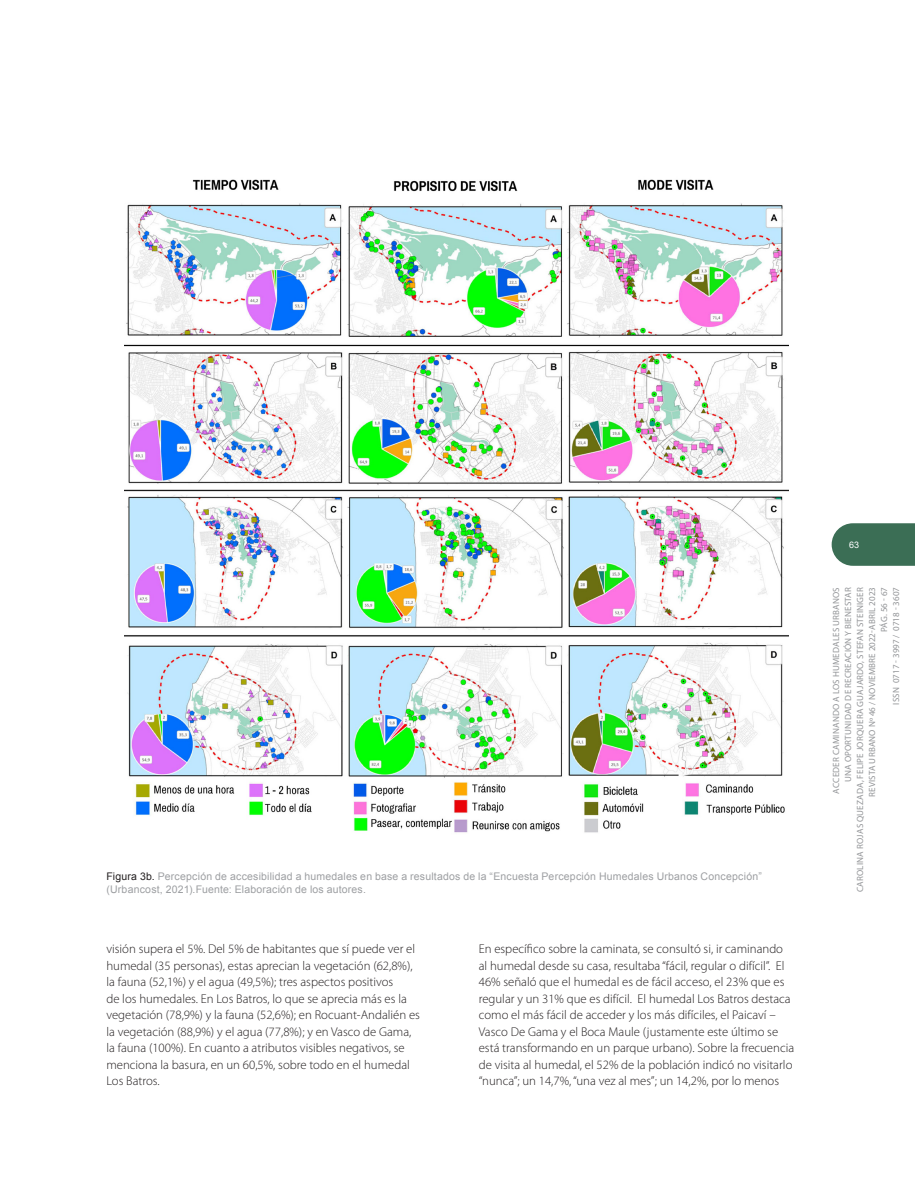
<style>
.page{position:relative;width:915px;height:1191px;background:#fff}
.page>*{position:absolute;margin:0;border:0;box-sizing:border-box;transform-origin:0 0}
._11_Cuerpo_Texto{font:300 12.75px/16.5px "Myriad Pro";color:#231f20}
._13_Pie_Foto{font:10.5px/12.6px "Arial";letter-spacing:.02em;color:#9d9fa2}
.t1{font:9px/12px "Myriad Pro";letter-spacing:.02em;color:#939598;text-align:right}
.t2{font:9px "Arial";color:#fff}
.s1{color:#231f20}
</style>
<div class="page">
<svg style="left:831px;top:523px;width:83px;height:43px;background:#497861"></svg>
<img style="left:124px;top:179px;width:663px;height:654px">
<p class="_13_Pie_Foto" style="left:106px;top:870px;width:656px"><span class="s1">Figura 3b.</span> Percepción de accesibilidad a humedales en base a resultados de la “Encuesta Percepción Humedales Urbanos Concepción” (Urbancost, 2021).Fuente: Elaboración de los autores.</p>
<p class="_11_Cuerpo_Texto" style="left:106px;top:941px;width:315px">visión supera el 5%. Del 5% de habitantes que sí puede ver el humedal (35 personas), estas aprecian la vegetación (62,8%), la fauna (52,1%) y el agua (49,5%); tres aspectos positivos<br>de los humedales. En Los Batros, lo que se aprecia más es la vegetación (78,9%) y la fauna (52,6%); en Rocuant-Andalién es la vegetación (88,9%) y el agua (77,8%); y en Vasco de Gama, la fauna (100%). En cuanto a atributos visibles negativos, se menciona la basura, en un 60,5%, sobre todo en el humedal Los Batros.</p>
<p class="_11_Cuerpo_Texto" style="left:478px;top:941px;width:317px">En específico sobre la caminata, se consultó si, ir caminando al humedal desde su casa, resultaba “fácil, regular o difícil”. El 46% señaló que el humedal es de fácil acceso, el 23% que es regular y un 31% que es difícil. El humedal Los Batros destaca como el más fácil de acceder y los más difíciles, el Paicaví – Vasco De Gama y el Boca Maule (justamente este último se está transformando en un parque urbano). Sobre la frecuencia de visita al humedal, el 52% de la población indicó no visitarlo “nunca”; un 14,7%, “una vez al mes”; un 14,2%, por lo menos</p>
<p class="t2" style="left:848px;top:539px;width:12px">63</p>
<p class="t1" style="left:829px;top:892px;width:306px;rotate:-90deg">ACCEDER CAMINANDO A LOS HUMEDALES URBANOS<br>UNA OPORTUNIDAD DE RECREACIÓN Y BIENESTAR<br>CAROLINA ROJAS QUEZADA, FELIPE JORQUERA GUAJARDO, STEFAN STEINIGER REVISTA URBANO Nº 46 / NOVIEMBRE 2022-ABRIL 2023<br>PÁG. 56 - 67<br>ISSN 0717 - 3997 / 0718 - 3607</p>
</div>
